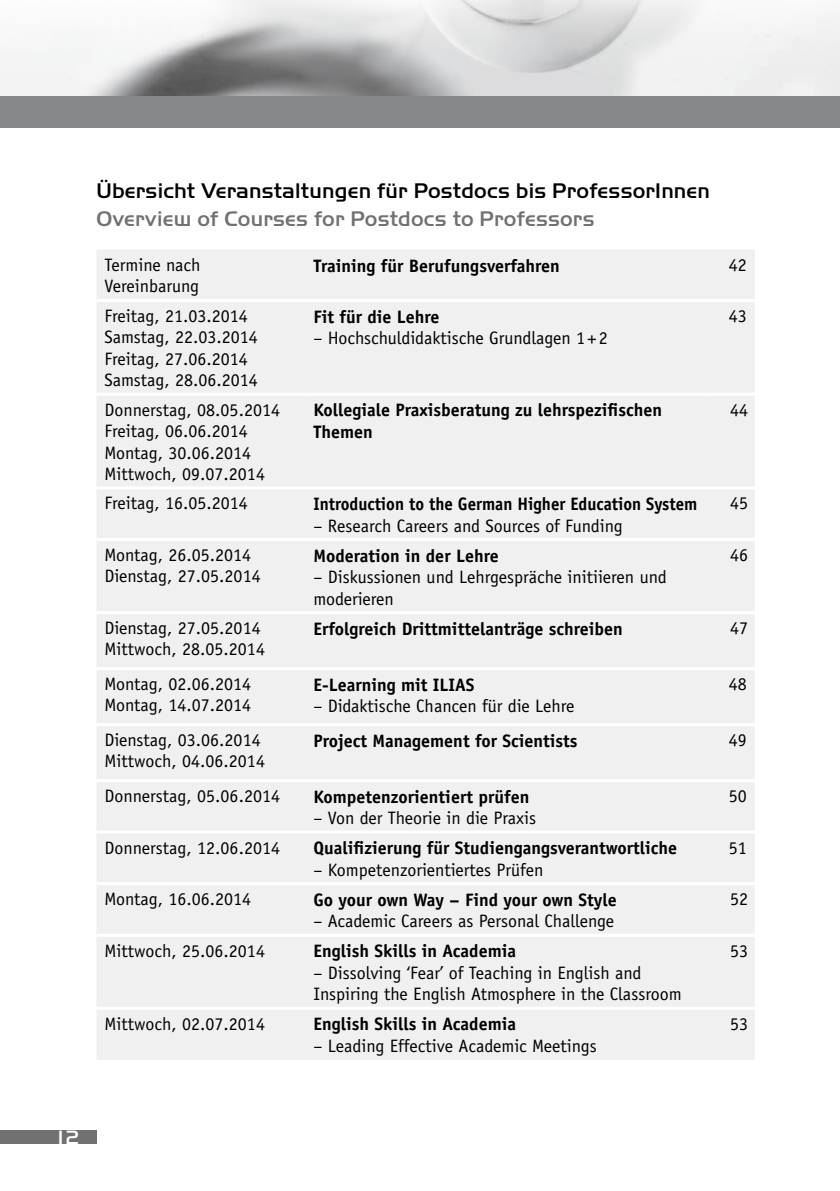
<style>
.page{position:relative;width:840px;height:1191px;background:#fff}
.page>*{position:absolute;margin:0;border:0;box-sizing:border-box;transform-origin:0 0}
.t1{font:500 22px "Handel Gothic EF";letter-spacing:.01em;color:#000}
.t2{font:500 22px "Handel Gothic EF";letter-spacing:.01em;color:#707172}
.t3{font:500 20px "Handel Gothic EF";color:#fff}
.t4{font:18px/21.4px "Officina Sans";color:#000}
.t5{font:700 18px/21.4px "Officina Sans";color:#000}
.t6{font:700 18px "Officina Sans";color:#000;scale:.94 1}
</style>
<div class="page">
<img style="left:0;top:0;width:840px;height:96px">
<div style="left:0;top:1130px;width:96px;height:13px;background:#707172"></div>
<div style="left:0;top:96px;width:839px;height:32px;background:#87888a"></div>
<hr style="left:839px;top:96px;width:1px;height:32px;background:#87888a">
<div style="left:97px;top:250px;width:657px;height:809px;background:#f0f0f1"></div>
<hr style="left:96px;top:299px;width:209px;height:3px;background:#fff">
<hr style="left:305px;top:299px;width:398px;height:3px;background:#fff">
<hr style="left:703px;top:299px;width:51px;height:3px;background:#fff">
<hr style="left:96px;top:393px;width:209px;height:3px;background:#fff">
<hr style="left:305px;top:393px;width:398px;height:3px;background:#fff">
<hr style="left:703px;top:393px;width:51px;height:3px;background:#fff">
<hr style="left:96px;top:486px;width:209px;height:3px;background:#fff">
<hr style="left:305px;top:486px;width:398px;height:3px;background:#fff">
<hr style="left:703px;top:486px;width:51px;height:3px;background:#fff">
<hr style="left:96px;top:538px;width:209px;height:3px;background:#fff">
<hr style="left:305px;top:538px;width:398px;height:3px;background:#fff">
<hr style="left:703px;top:538px;width:51px;height:3px;background:#fff">
<hr style="left:96px;top:611px;width:209px;height:3px;background:#fff">
<hr style="left:305px;top:611px;width:398px;height:3px;background:#fff">
<hr style="left:703px;top:611px;width:51px;height:3px;background:#fff">
<hr style="left:96px;top:667px;width:209px;height:3px;background:#fff">
<hr style="left:305px;top:667px;width:398px;height:3px;background:#fff">
<hr style="left:703px;top:667px;width:51px;height:3px;background:#fff">
<hr style="left:96px;top:723px;width:209px;height:3px;background:#fff">
<hr style="left:305px;top:723px;width:398px;height:3px;background:#fff">
<hr style="left:703px;top:723px;width:51px;height:3px;background:#fff">
<hr style="left:96px;top:779px;width:209px;height:3px;background:#fff">
<hr style="left:305px;top:779px;width:398px;height:3px;background:#fff">
<hr style="left:703px;top:779px;width:51px;height:3px;background:#fff">
<hr style="left:96px;top:830px;width:209px;height:3px;background:#fff">
<hr style="left:305px;top:830px;width:398px;height:3px;background:#fff">
<hr style="left:703px;top:830px;width:51px;height:3px;background:#fff">
<hr style="left:96px;top:882px;width:209px;height:3px;background:#fff">
<hr style="left:305px;top:882px;width:398px;height:3px;background:#fff">
<hr style="left:703px;top:882px;width:51px;height:3px;background:#fff">
<hr style="left:96px;top:933px;width:209px;height:3px;background:#fff">
<hr style="left:305px;top:933px;width:398px;height:3px;background:#fff">
<hr style="left:703px;top:933px;width:51px;height:3px;background:#fff">
<hr style="left:96px;top:1006px;width:209px;height:3px;background:#fff">
<hr style="left:305px;top:1006px;width:398px;height:3px;background:#fff">
<hr style="left:703px;top:1006px;width:51px;height:3px;background:#fff">
<p class="t1" style="left:96px;top:178px;width:614px">Übersicht Veranstaltungen für Postdocs bis ProfessorInnen</p>
<p class="t2" style="left:96px;top:206px;width:499px">Overview of Courses for Postdocs to Professors</p>
<p class="t4" style="left:104px;top:254px;width:98px">Termine nach<br>Vereinbarung</p>
<p class="t5" style="left:313px;top:255px;width:248px">Training für Berufungsverfahren</p>
<p class="t4" style="left:728px;top:254px;width:19px">42</p>
<p class="t4" style="left:104px;top:305px;width:155px">Freitag, 21.03.2014<br>Samstag, 22.03.2014<br>Freitag, 27.06.2014<br>Samstag, 28.06.2014</p>
<p class="t5" style="left:313px;top:305px;width:127px">Fit für die Lehre</p>
<p class="t4" style="left:728px;top:305px;width:19px">43</p>
<p class="t4" style="left:313px;top:327px;width:295px">– Hochschuldidaktische Grundlagen 1+2</p>
<p class="t4" style="left:104px;top:399px;width:177px">Donnerstag, 08.05.2014<br>Freitag, 06.06.2014<br>Montag, 30.06.2014<br>Mittwoch, 09.07.2014</p>
<p class="t5" style="left:313px;top:399px;width:350px">Kollegiale Praxisberatung zu lehrspezifischen<br>Themen</p>
<p class="t4" style="left:729px;top:399px;width:19px">44</p>
<p class="t4" style="left:104px;top:493px;width:145px">Freitag, 16.05.2014</p>
<p class="t6" style="left:313px;top:493px;width:409px">Introduction to the German Higher Education System</p>
<p class="t4" style="left:313px;top:515px;width:311px">– Research Careers and Sources of Funding</p>
<p class="t4" style="left:729px;top:492px;width:19px">45</p>
<p class="t4" style="left:104px;top:544px;width:158px">Montag, 26.05.2014<br>Dienstag, 27.05.2014</p>
<p class="t5" style="left:313px;top:544px;width:187px">Moderation in der Lehre</p>
<p class="t4" style="left:313px;top:566px;width:354px">– Diskussionen und Lehrgespräche initiieren und moderieren</p>
<p class="t4" style="left:729px;top:544px;width:19px">46</p>
<p class="t4" style="left:104px;top:617px;width:162px">Dienstag, 27.05.2014<br>Mittwoch, 28.05.2014</p>
<p class="t5" style="left:313px;top:617px;width:310px">Erfolgreich Drittmittelanträge schreiben</p>
<p class="t4" style="left:729px;top:617px;width:19px">47</p>
<p class="t4" style="left:104px;top:673px;width:148px">Montag, 02.06.2014<br>Montag, 14.07.2014</p>
<p class="t5" style="left:313px;top:673px;width:162px">E-Learning mit ILIAS</p>
<p class="t4" style="left:728px;top:673px;width:19px">48</p>
<p class="t4" style="left:313px;top:695px;width:262px">– Didaktische Chancen für die Lehre</p>
<p class="t4" style="left:104px;top:729px;width:162px">Dienstag, 03.06.2014<br>Mittwoch, 04.06.2014</p>
<p class="t5" style="left:313px;top:729px;width:265px">Project Management for Scientists</p>
<p class="t4" style="left:728px;top:729px;width:19px">49</p>
<p class="t4" style="left:104px;top:785px;width:177px">Donnerstag, 05.06.2014</p>
<p class="t5" style="left:313px;top:785px;width:217px">Kompetenzorientiert prüfen</p>
<p class="t4" style="left:313px;top:807px;width:224px">– Von der Theorie in die Praxis</p>
<p class="t4" style="left:728px;top:785px;width:19px">50</p>
<p class="t4" style="left:104px;top:837px;width:177px">Donnerstag, 12.06.2014</p>
<p class="t5" style="left:313px;top:837px;width:365px">Qualifizierung für Studiengangsverantwortliche</p>
<p class="t4" style="left:313px;top:859px;width:231px">– Kompetenzorientiertes Prüfen</p>
<p class="t4" style="left:728px;top:837px;width:19px">51</p>
<p class="t4" style="left:104px;top:888px;width:148px">Montag, 16.06.2014</p>
<p class="t5" style="left:313px;top:889px;width:305px">Go your own Way – Find your own Style</p>
<p class="t4" style="left:313px;top:910px;width:302px">– Academic Careers as Personal Challenge</p>
<p class="t4" style="left:729px;top:888px;width:19px">52</p>
<p class="t4" style="left:104px;top:940px;width:162px">Mittwoch, 25.06.2014</p>
<p class="t5" style="left:313px;top:940px;width:204px">English Skills in Academia</p>
<p class="t4" style="left:313px;top:962px;width:369px">– Dissolving ‘Fear’ of Teaching in English and<br>Inspiring the English Atmosphere in the Classroom</p>
<p class="t4" style="left:729px;top:940px;width:19px">53</p>
<p class="t4" style="left:104px;top:1013px;width:162px">Mittwoch, 02.07.2014</p>
<p class="t5" style="left:313px;top:1013px;width:204px">English Skills in Academia</p>
<p class="t4" style="left:313px;top:1035px;width:285px">– Leading Effective Academic Meetings</p>
<p class="t4" style="left:729px;top:1013px;width:19px">53</p>
<p class="t3" style="left:53px;top:1125px;width:27px">12</p>
</div>
